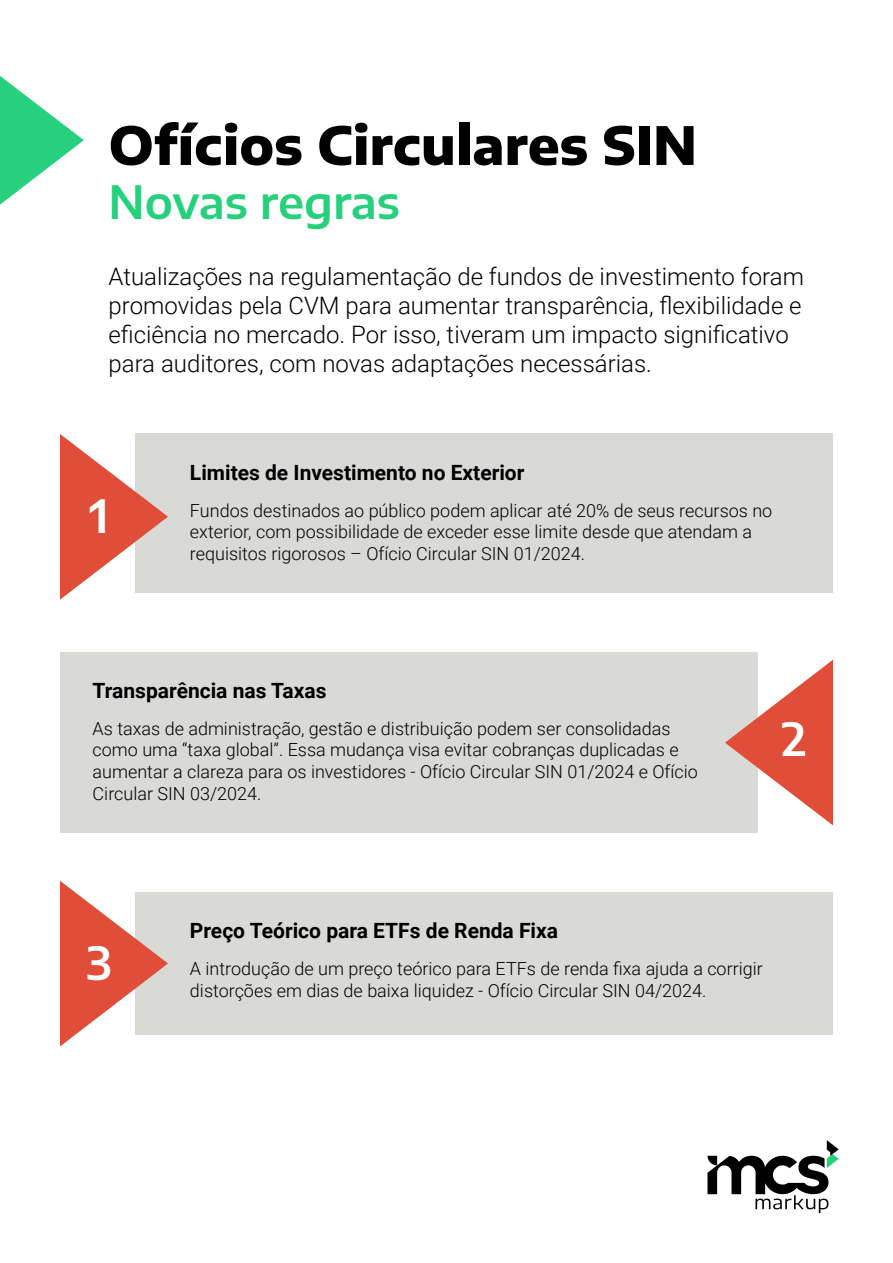
<style>
.page{position:relative;width:893px;height:1263px;background:#fff}
.page>*{position:absolute;margin:0;border:0;box-sizing:border-box;transform-origin:0 0}
.t1{font:800 52.5px "Encode Sans Semi Expanded";color:#000}
.t2{font:600 45px "Encode Sans Semi Expanded";color:#26d07c}
.t3{font:600 45px "Encode Sans Semi Expanded";color:#fff}
.t4{font:300 24px/28.8px "Roboto";color:#000}
.t5{font:700 21px "Roboto";color:#000}
.t6{font:300 18px/21.6px "Roboto";color:#000}
</style>
<div class="page">
<svg style="left:707px;top:1140px;width:132px;height:73px"></svg>
<svg style="left:0;top:76px;width:84px;height:129px"></svg>
<div style="left:135px;top:434px;width:698px;height:159px;background:#d9d9d6"></div>
<div style="left:135px;top:892px;width:698px;height:143px;background:#d9d9d6"></div>
<div style="left:60px;top:652px;width:698px;height:181px;background:#d9d9d6"></div>
<svg style="left:60px;top:434px;width:108px;height:166px"></svg>
<svg style="left:60px;top:881px;width:108px;height:165px"></svg>
<svg style="left:725px;top:660px;width:108px;height:165px"></svg>
<h1 class="t1" style="left:109px;top:105px;width:590px">Ofícios Circulares SIN</h1>
<h2 class="t2" style="left:109px;top:168px;width:293px">Novas regras</h2>
<p class="t4" style="left:109px;top:261px;width:697px">Atualizações na regulamentação de fundos de investimento foram promovidas pela CVM para aumentar transparência, flexibilidade e eficiência no mercado. Por isso, tiveram um impacto significativo para auditores, com novas adaptações necessárias.</p>
<h2 class="t3" style="left:89px;top:482px;width:21px">1</h2>
<p class="t5" style="left:190px;top:458px;width:336px">Limites de Investimento no Exterior</p>
<p class="t6" style="left:190px;top:499px;width:584px">Fundos destinados ao público podem aplicar até 20% de seus recursos no exterior, com possibilidade de exceder esse limite desde que atendam a requisitos rigorosos – Ofício Circular SIN 01/2024.</p>
<p class="t5" style="left:93px;top:676px;width:235px">Transparência nas Taxas</p>
<p class="t6" style="left:93px;top:717px;width:607px">As taxas de administração, gestão e distribuição podem ser consolidadas como uma “taxa global”. Essa mudança visa evitar cobranças duplicadas e aumentar a clareza para os investidores - Ofício Circular SIN 01/2024 e Ofício Circular SIN 03/2024.</p>
<h2 class="t3" style="left:781px;top:705px;width:27px">2</h2>
<h2 class="t3" style="left:86px;top:929px;width:27px">3</h2>
<p class="t5" style="left:190px;top:916px;width:370px">Preço Teórico para ETFs de Renda Fixa</p>
<p class="t6" style="left:190px;top:957px;width:574px">A introdução de um preço teórico para ETFs de renda fixa ajuda a corrigir distorções em dias de baixa liquidez - Ofício Circular SIN 04/2024.</p>
</div>
